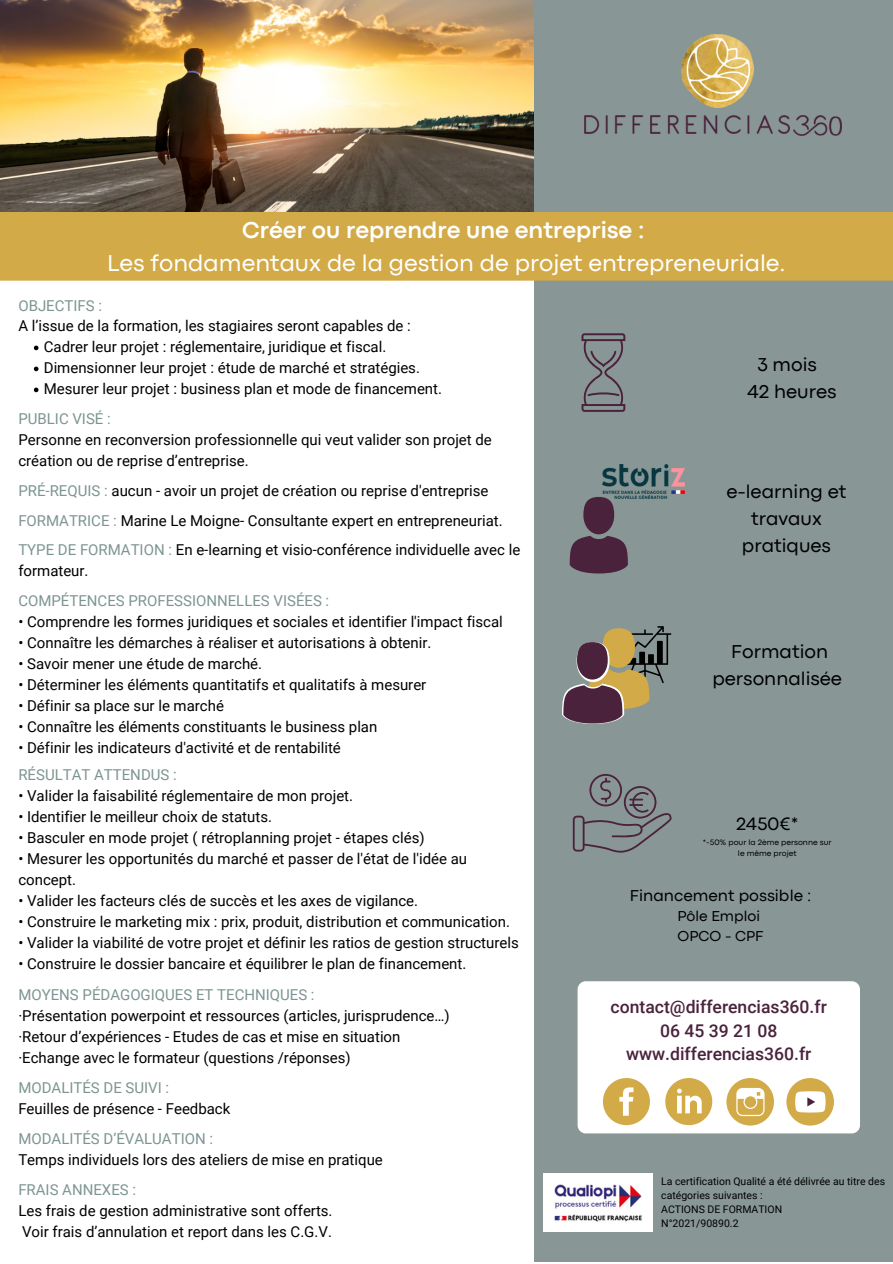
<style>
.page{position:relative;width:893px;height:1264px;background:#fff}
.page>*{position:absolute;margin:0;border:0;box-sizing:border-box;transform-origin:0 0}
.t1{font:24px "Codec Pro";color:#fff}
.t2{font:700 24px "Codec Pro";color:#fff}
.t3{font:19.5px/27px "Codec Pro";color:#000;text-align:center}
.t4{font:18.6px "Codec Pro";color:#000}
.t5{font:500 17.55px "Roboto";color:#4a223c}
.t6{font:16.5px "Codec Pro";color:#000}
.t7{font:15px/21px "Roboto";color:#000}
.t8{font:15px "Roboto";color:#7d9592}
.t9{font:15px "Codec Pro";color:#000}
.t10{font:10.5px/14px "Roboto";color:#000}
.t11{font:8.1px/10.9px "Codec Pro";color:#000;text-align:center}
.s1{color:#7d9592}
</style>
<div class="page">
<div style="left:534px;top:0;width:358px;height:1261px;background:#889795"></div>
<img style="left:681px;top:35px;width:72px;height:72px">
<img style="left:584px;top:116px;width:205px;height:18px">
<img style="left:793px;top:116px;width:48px;height:20px">
<img style="left:0;top:0;width:533px;height:212px">
<div style="left:0;top:212px;width:892px;height:69px;background:#d2aa47"></div>
<svg style="left:581px;top:333px;width:45px;height:79px"></svg>
<div style="left:577px;top:981px;width:282px;height:152px;background:#fff;border-radius:8px"></div>
<svg style="left:603px;top:1078px;width:47px;height:47px"></svg>
<svg style="left:665px;top:1078px;width:47px;height:47px"></svg>
<div style="left:726px;top:1077px;width:48px;height:48px;background:#d2aa47;border-radius:50%"></div>
<svg style="left:736px;top:1087px;width:28px;height:29px"></svg>
<div style="left:786px;top:1077px;width:47px;height:48px;background:#d2aa47;border-radius:50%"></div>
<svg style="left:795px;top:1091px;width:30px;height:21px"></svg>
<img style="left:543px;top:1173px;width:109px;height:58px">
<svg style="left:572px;top:774px;width:99px;height:79px"></svg>
<svg style="left:34px;top:345px;width:4px;height:5px"></svg>
<svg style="left:34px;top:366px;width:4px;height:5px"></svg>
<svg style="left:34px;top:387px;width:4px;height:5px"></svg>
<img style="left:602px;top:465px;width:82px;height:34px">
<div style="left:583px;top:497px;width:31px;height:37px;background:#4a223c;border-radius:50%"></div>
<svg style="left:569px;top:536px;width:59px;height:37px;background:#533449"></svg>
<svg style="left:562px;top:626px;width:109px;height:98px"></svg>
<p class="t2" style="left:242px;top:222px;width:403px">Créer ou reprendre une entreprise :</p>
<p class="t1" style="left:107px;top:254px;width:680px">Les fondamentaux de la gestion de projet entrepreneuriale.</p>
<p class="t8" style="left:18px;top:296px;width:85px">OBJECTIFS :</p>
<p class="t7" style="left:18px;top:316px;width:394px">A l’issue de la formation, les stagiaires seront capables de :</p>
<p class="t7" style="left:44px;top:337px;width:344px">Cadrer leur projet : réglementaire, juridique et fiscal.</p>
<p class="t7" style="left:44px;top:358px;width:377px">Dimensionner leur projet : étude de marché et stratégies.</p>
<p class="t7" style="left:44px;top:379px;width:399px">Mesurer leur projet : business plan et mode de financement.</p>
<p class="t8" style="left:18px;top:410px;width:94px">PUBLIC VISÉ :</p>
<p class="t7" style="left:18px;top:429px;width:475px">Personne en reconversion professionnelle qui veut valider son projet de création ou de reprise d’entreprise.</p>
<p class="t7" style="left:18px;top:481px;width:471px"><span class="s1">PRÉ-REQUIS :</span> aucun - avoir un projet de création ou reprise d'entreprise</p>
<p class="t7" style="left:18px;top:510px;width:486px"><span class="s1">FORMATRICE :</span> Marine Le Moigne- Consultante expert en entrepreneuriat.</p>
<p class="t7" style="left:18px;top:539px;width:503px"><span class="s1">TYPE DE FORMATION :</span> En e-learning et visio-conférence individuelle avec le formateur.</p>
<p class="t8" style="left:18px;top:591px;width:312px">COMPÉTENCES PROFESSIONNELLES VISÉES :</p>
<p class="t7" style="left:18px;top:611px;width:486px">• Comprendre les formes juridiques et sociales et identifier l'impact fiscal</p>
<p class="t7" style="left:18px;top:632px;width:414px">• Connaître les démarches à réaliser et autorisations à obtenir.</p>
<p class="t7" style="left:18px;top:653px;width:245px">• Savoir mener une étude de marché.</p>
<p class="t7" style="left:18px;top:674px;width:409px">• Déterminer les éléments quantitatifs et qualitatifs à mesurer</p>
<p class="t7" style="left:18px;top:695px;width:207px">• Définir sa place sur le marché</p>
<p class="t7" style="left:18px;top:716px;width:360px">• Connaître les éléments constituants le business plan</p>
<p class="t7" style="left:18px;top:737px;width:324px">• Définir les indicateurs d'activité et de rentabilité</p>
<p class="t8" style="left:18px;top:766px;width:160px">RÉSULTAT ATTENDUS :</p>
<p class="t7" style="left:18px;top:785px;width:336px">• Valider la faisabilité réglementaire de mon projet.</p>
<p class="t7" style="left:18px;top:806px;width:255px">• Identifier le meilleur choix de statuts.</p>
<p class="t7" style="left:18px;top:827px;width:407px">• Basculer en mode projet ( rétroplanning projet - étapes clés)</p>
<p class="t7" style="left:18px;top:848px;width:450px">• Mesurer les opportunités du marché et passer de l'état de l'idée au concept.</p>
<p class="t7" style="left:18px;top:890px;width:401px">• Valider les facteurs clés de succès et les axes de vigilance.</p>
<p class="t7" style="left:18px;top:911px;width:493px">• Construire le marketing mix : prix, produit, distribution et communication.</p>
<p class="t7" style="left:18px;top:932px;width:502px">• Valider la viabilité de votre projet et définir les ratios de gestion structurels</p>
<p class="t7" style="left:18px;top:953px;width:449px">• Construire le dossier bancaire et équilibrer le plan de financement.</p>
<p class="t8" style="left:18px;top:986px;width:298px">MOYENS PÉDAGOGIQUES ET TECHNIQUES :</p>
<p class="t7" style="left:18px;top:1005px;width:433px">·Présentation powerpoint et ressources (articles, jurisprudence…)</p>
<p class="t7" style="left:18px;top:1026px;width:383px">·Retour d’expériences - Etudes de cas et mise en situation</p>
<p class="t7" style="left:18px;top:1047px;width:334px">·Echange avec le formateur (questions /réponses)</p>
<p class="t8" style="left:18px;top:1079px;width:152px">MODALITÉS DE SUIVI :</p>
<p class="t7" style="left:18px;top:1098px;width:213px">Feuilles de présence - Feedback</p>
<p class="t8" style="left:18px;top:1129px;width:196px">MODALITÉS D’ÉVALUATION :</p>
<p class="t7" style="left:18px;top:1149px;width:366px">Temps individuels lors des ateliers de mise en pratique</p>
<p class="t8" style="left:18px;top:1180px;width:119px">FRAIS ANNEXES :</p>
<p class="t7" style="left:18px;top:1200px;width:316px">Les frais de gestion administrative sont offerts.</p>
<p class="t7" style="left:22px;top:1221px;width:311px">Voir frais d’annulation et report dans les C.G.V.</p>
<p class="t3" style="left:757px;top:352px;width:61px">3 mois</p>
<p class="t3" style="left:747px;top:379px;width:90px">42 heures</p>
<p class="t3" style="left:726px;top:479px;width:122px">e-learning et travaux pratiques</p>
<p class="t3" style="left:712px;top:639px;width:131px">Formation personnalisée</p>
<p class="t4" style="left:736px;top:817px;width:64px">2450€*</p>
<p class="t11" style="left:702px;top:837px;width:130px">*-50% pour la 2ème personne sur le même projet</p>
<p class="t6" style="left:630px;top:889px;width:183px">Financement possible :</p>
<p class="t9" style="left:677px;top:910px;width:84px">Pôle Emploi</p>
<p class="t9" style="left:677px;top:930px;width:88px">OPCO - CPF</p>
<p class="t5" style="left:610px;top:996px;width:218px">contact@differencias360.fr</p>
<p class="t5" style="left:660px;top:1020px;width:119px">06 45 39 21 08</p>
<p class="t5" style="left:626px;top:1044px;width:187px">www.differencias360.fr</p>
<p class="t10" style="left:661px;top:1174px;width:225px">La certification Qualité a été délivrée au titre des catégories suivantes :</p>
<p class="t10" style="left:661px;top:1202px;width:122px">ACTIONS DE FORMATION</p>
<p class="t10" style="left:661px;top:1216px;width:79px">N°2021/90890.2</p>
</div>
